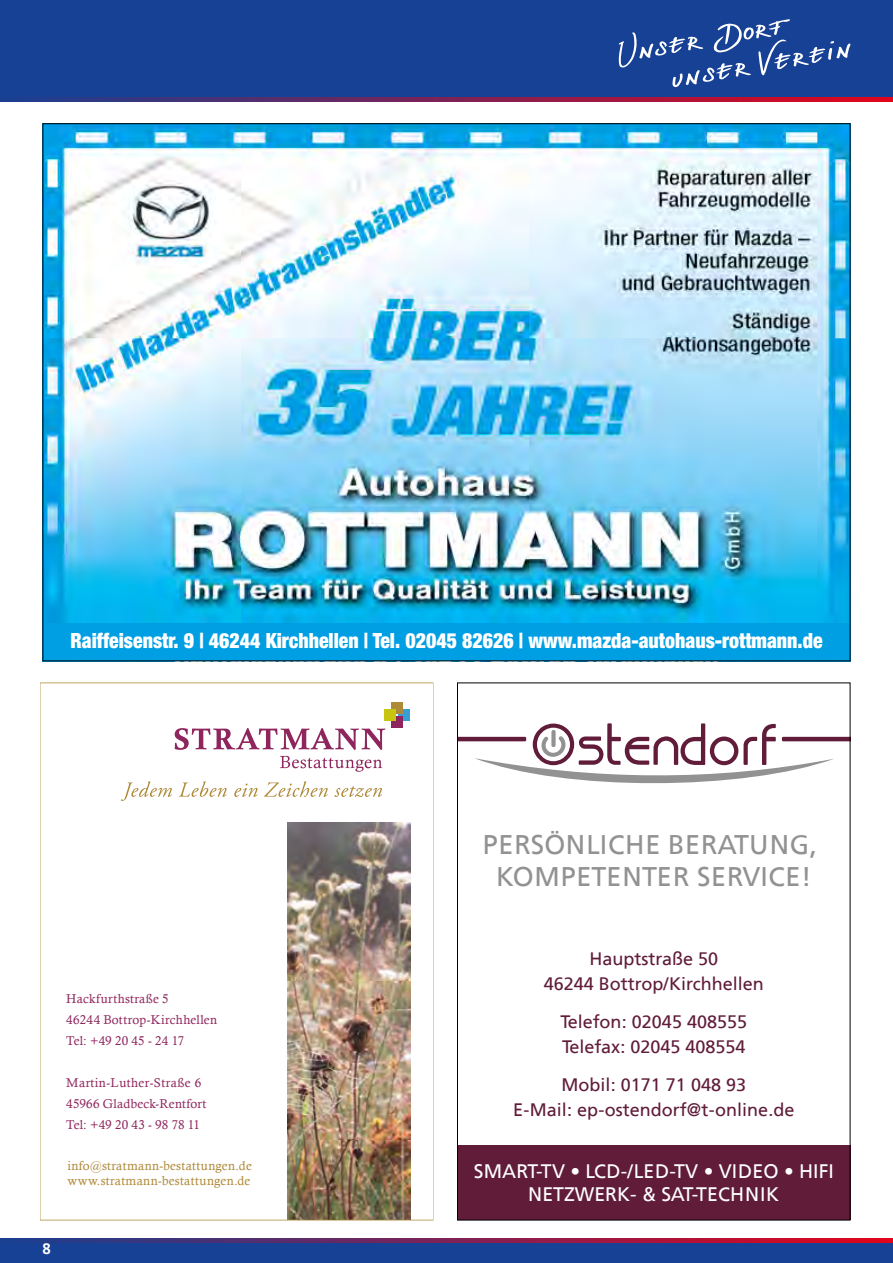
<style>
.page{position:relative;width:893px;height:1263px;background:#fff}
.page>*{position:absolute;margin:0;border:0;box-sizing:border-box;transform-origin:0 0}
.t1{font:27px/32.2px "Frutiger 55";letter-spacing:.02em;color:#929292;text-align:center}
.t2{font:900 condensed 21px "Helvetica Neue LT Pro";color:#fff;scale:.94 1}
.t3{font:19.5px/23.4px "Frutiger 55";color:#fff;text-align:center}
.t4{font:18px/25.5px "Frutiger 55";color:#601c39;text-align:center}
.t5{font:700 15px "Frutiger 65";color:#fff}
.t6{font:12.75px/21px "Calisto";letter-spacing:.02em;color:#8e255d}
.t7{font:12.75px/15.3px "Calisto";letter-spacing:.02em;color:#ae8937}
</style>
<div class="page">
<div style="left:0;top:1238px;width:893px;height:25px;background:#164194"></div>
<div style="left:0;top:0;width:893px;height:102px;background:#164194"></div>
<svg style="left:34px;top:1238px;width:859px;height:4px;background:#812053"></svg>
<svg style="left:34px;top:98px;width:859px;height:4px;background:#812053"></svg>
<svg style="left:618px;top:19px;width:232px;height:68px"></svg>
<img style="left:40px;top:682px;width:393px;height:538px">
<svg style="left:459px;top:723px;width:389px;height:61px"></svg>
<div style="left:457px;top:1145px;width:393px;height:75px;background:#601c39"></div>
<img style="left:45px;top:125px;width:803px;height:499px">
<div style="left:43px;top:624px;width:807px;height:37px;background:#009fe3"></div>
<p class="t2" style="left:70px;top:628px;width:802px">Raiffeisenstr. 9 | 46244 Kirchhellen | Tel. 02045 82626 | www.mazda-autohaus-rottmann.de</p>
<p class="t6" style="left:66px;top:988px;width:152px">Hackfurthstraße 5<br>46244 Bottrop-Kirchhellen<br>Tel: +49 20 45 - 24 17</p>
<p class="t6" style="left:66px;top:1072px;width:142px">Martin-Luther-Straße 6<br>45966 Gladbeck-Rentfort<br>Tel: +49 20 43 - 98 78 11</p>
<p class="t7" style="left:67px;top:1157px;width:186px">info@stratmann-bestattungen.de www.stratmann-bestattungen.de</p>
<p class="t5" style="left:43px;top:1242px;width:10px">8</p>
<p class="t1" style="left:483px;top:830px;width:336px">PERSÖNLICHE BERATUNG,<br>KOMPETENTER SERVICE!</p>
<p class="t4" style="left:544px;top:947px;width:222px">Hauptstraße 50<br>46244 Bottrop/Kirchhellen</p>
<p class="t4" style="left:560px;top:1010px;width:188px;text-align:left">Telefon: 02045 408555<br>Telefax: 02045 408554</p>
<p class="t4" style="left:513px;top:1073px;width:283px">Mobil: 0171 71 048 93<br>E-Mail: ep-ostendorf@t-online.de</p>
<p class="t3" style="left:474px;top:1160px;width:362px">SMART-TV • LCD-/LED-TV • VIDEO • HIFI<br>NETZWERK- &amp; SAT-TECHNIK</p>
</div>
